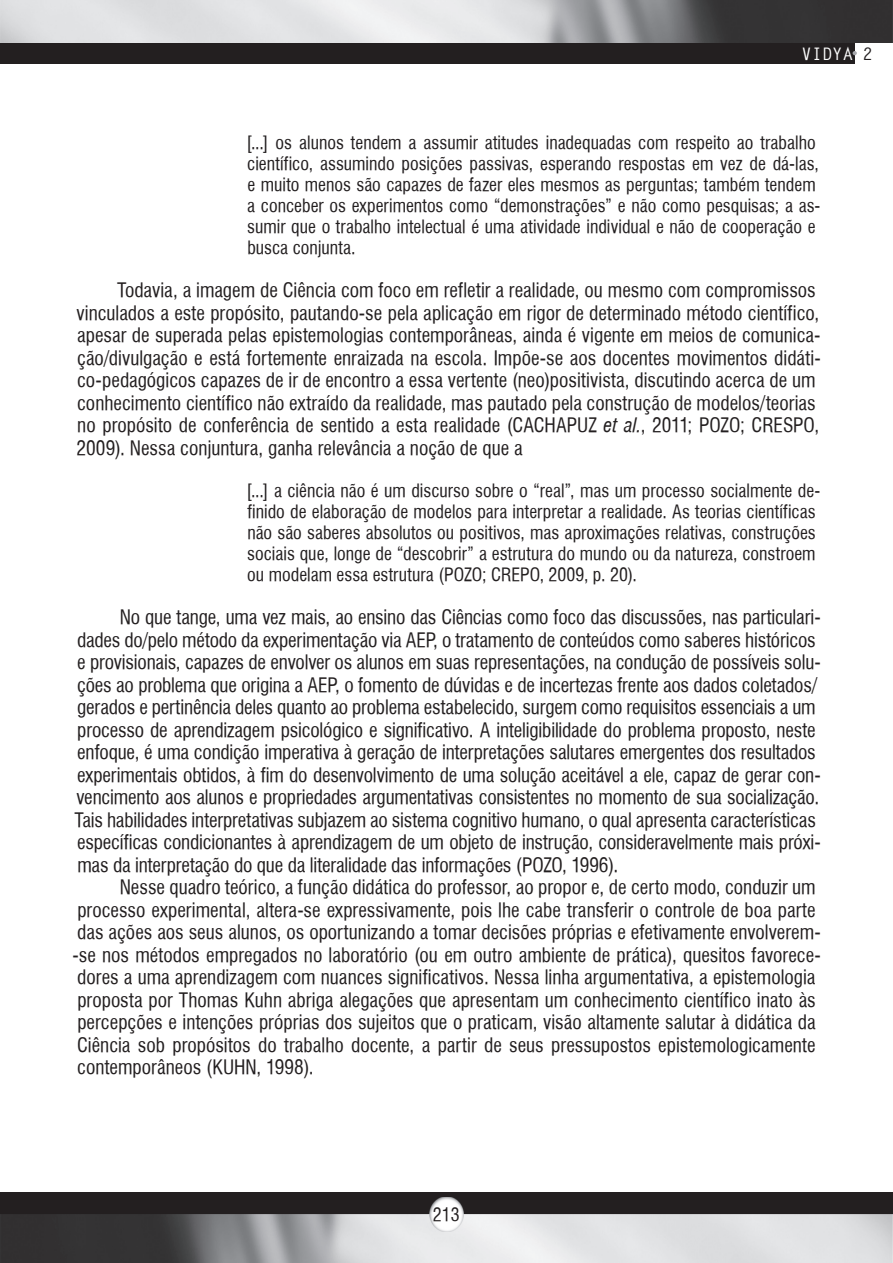
<style>
.page{position:relative;width:893px;height:1263px;background:#fff}
.page>*{position:absolute;margin:0;border:0;box-sizing:border-box;transform-origin:0 0}
.t1{font:19.5px/22.5px "Halvett Condensed";color:#231f20}
.t2{font:18px/21px "Halvett Condensed";color:#231f20}
.t3{font:700 17.25px "Letter Gothic Std";color:#fff}
.s1{color:#231f20}
.s2{font-family:"Halvett";font-style:italic;font-stretch:condensed}
</style>
<div class="page">
<div style="left:0;top:0;width:855px;height:64px;background:#231f20"></div>
<img style="left:0;top:0;width:893px;height:43px">
<svg style="left:853px;top:51px;width:4px;height:4px"></svg>
<div style="left:0;top:1193px;width:893px;height:70px;background:#231f20"></div>
<img style="left:0;top:1214px;width:893px;height:49px">
<img style="left:429px;top:1197px;width:34px;height:34px">
<p class="t3" style="left:801px;top:43px;width:73px">VIDYA <span class="s1">2</span></p>
<p class="t2" style="left:246px;top:132px;width:576px">[...] os alunos tendem a assumir atitudes inadequadas com respeito ao trabalho científico, assumindo posições passivas, esperando respostas em vez de dá-las, e muito menos são capazes de fazer eles mesmos as perguntas; também tendem a conceber os experimentos como “demonstrações” e não como pesquisas; a as&shy;sumir que o trabalho intelectual é uma atividade individual e não de cooperação e busca conjunta.</p>
<p class="t1" style="left:76px;top:279px;width:746px;text-indent:41px">Todavia, a imagem de Ciência com foco em refletir a realidade, ou mesmo com compromissos vinculados a este propósito, pautando-se pela aplicação em rigor de determinado método científico, apesar de superada pelas epistemologias contemporâneas, ainda é vigente em meios de comunica&shy;ção/divulgação e está fortemente enraizada na escola. Impõe-se aos docentes movimentos didáti&shy;co-pedagógicos capazes de ir de encontro a essa vertente (neo)positivista, discutindo acerca de um conhecimento científico não extraído da realidade, mas pautado pela construção de modelos/teorias no propósito de conferência de sentido a esta realidade (CACHAPUZ <span class="s2">et al.</span>, 2011; POZO; CRESPO, 2009). Nessa conjuntura, ganha relevância a noção de que a</p>
<p class="t2" style="left:246px;top:480px;width:575px">[...] a ciência não é um discurso sobre o “real”, mas um processo socialmente de&shy;finido de elaboração de modelos para interpretar a realidade. As teorias científicas não são saberes absolutos ou positivos, mas aproximações relativas, construções sociais que, longe de “descobrir” a estrutura do mundo ou da natureza, constroem ou modelam essa estrutura (POZO; CREPO, 2009, p. 20).</p>
<p class="t1" style="left:74px;top:606px;width:748px;text-indent:45px">No que tange, uma vez mais, ao ensino das Ciências como foco das discussões, nas particulari&shy;dades do/pelo método da experimentação via AEP, o tratamento de conteúdos como saberes históricos e provisionais, capazes de envolver os alunos em suas representações, na condução de possíveis solu&shy;ções ao problema que origina a AEP, o fomento de dúvidas e de incertezas frente aos dados coletados/ gerados e pertinência deles quanto ao problema estabelecido, surgem como requisitos essenciais a um processo de aprendizagem psicológico e significativo. A inteligibilidade do problema proposto, neste enfoque, é uma condição imperativa à geração de interpretações salutares emergentes dos resultados experimentais obtidos, à fim do desenvolvimento de uma solução aceitável a ele, capaz de gerar con&shy;vencimento aos alunos e propriedades argumentativas consistentes no momento de sua socialização.<br>Tais habilidades interpretativas subjazem ao sistema cognitivo humano, o qual apresenta características específicas condicionantes à aprendizagem de um objeto de instrução, consideravelmente mais próxi&shy;mas da interpretação do que da literalidade das informações (POZO, 1996).</p>
<p class="t1" style="left:73px;top:876px;width:750px;text-indent:47px">Nesse quadro teórico, a função didática do professor, ao propor e, de certo modo, conduzir um processo experimental, altera-se expressivamente, pois lhe cabe transferir o controle de boa parte das ações aos seus alunos, os oportunizando a tomar decisões próprias e efetivamente envolverem--se nos métodos empregados no laboratório (ou em outro ambiente de prática), quesitos favorece&shy;dores a uma aprendizagem com nuances significativos. Nessa linha argumentativa, a epistemologia proposta por Thomas Kuhn abriga alegações que apresentam um conhecimento científico inato às percepções e intenções próprias dos sujeitos que o praticam, visão altamente salutar à didática da Ciência sob propósitos do trabalho docente, a partir de seus pressupostos epistemologicamente contemporâneos (KUHN, 1998).</p>
<p class="t2" style="left:433px;top:1204px;width:28px">213</p>
</div>
